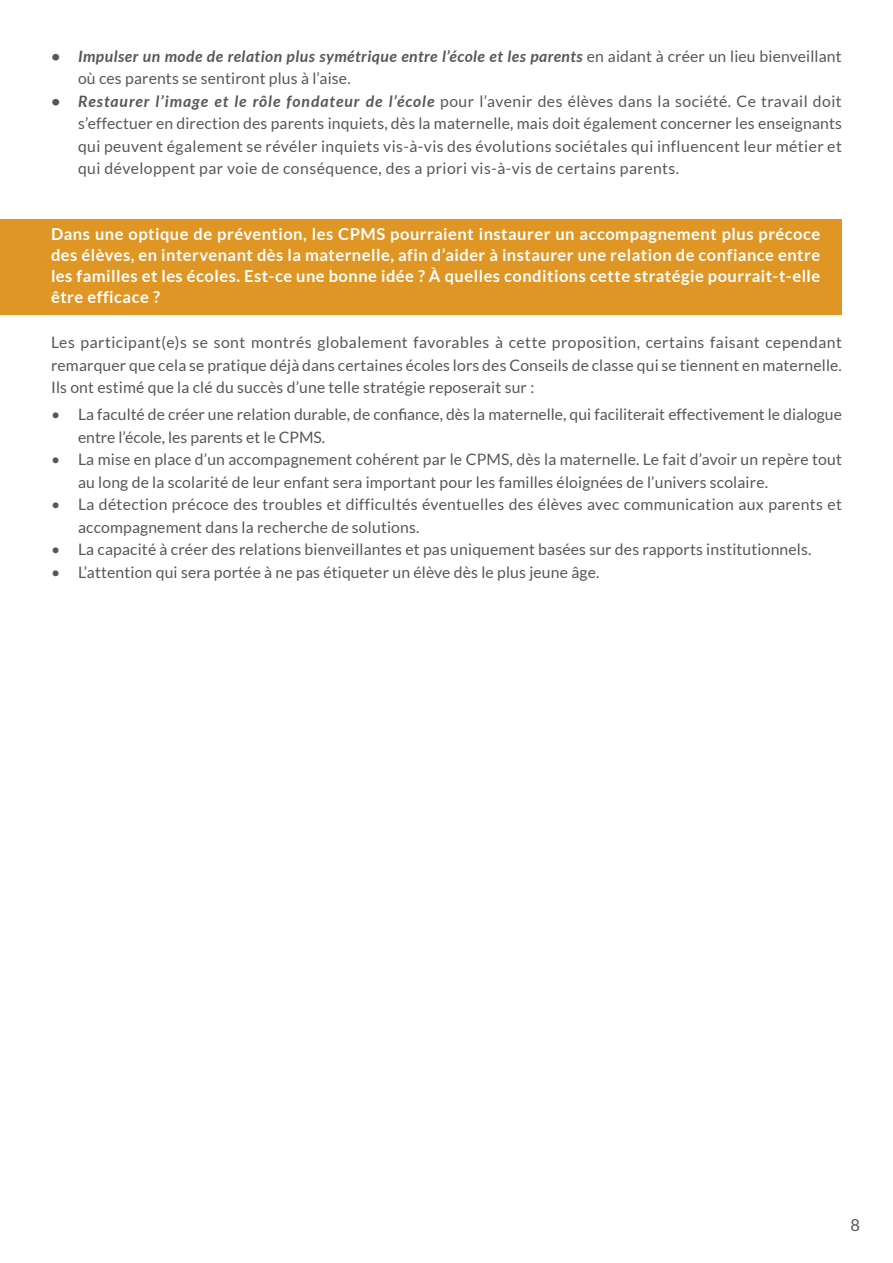
<style>
.page{position:relative;width:893px;height:1263px;background:#fff}
.page>*{position:absolute;margin:0;border:0;box-sizing:border-box;transform-origin:0 0}
.t1{font:700 16.5px/21px "Lato";letter-spacing:.03em;color:#fff;text-align:justify}
.t2{font:16.5px "Lato";color:#575756}
.t3{font:15.75px/22.5px "Lato";letter-spacing:.01em;color:#575756}
.s1{font-weight:700;font-style:italic}
</style>
<div class="page">
<div style="left:0;top:219px;width:842px;height:96px;background:#df9624"></div>
<p class="t3" style="left:78px;top:45px;width:765px;text-indent:-27px"><span class="s1">• Impulser un mode de relation plus symétrique entre l’école et les parents</span> en aidant à créer un lieu bienveillant où ces parents se sentiront plus à l’aise.</p>
<p class="t3" style="left:78px;top:90px;width:765px;text-align:justify;text-indent:-27px"><span class="s1">• Restaurer l’image et le rôle fondateur de l’école</span> pour l’avenir des élèves dans la société. Ce travail doit s’effectuer en direction des parents inquiets, dès la maternelle, mais doit également concerner les enseignants qui peuvent également se révéler inquiets vis-à-vis des évolutions sociétales qui influencent leur métier et qui développent par voie de conséquence, des a priori vis-à-vis de certains parents.</p>
<p class="t1" style="left:51px;top:223px;width:771px">Dans une optique de prévention, les CPMS pourraient instaurer un accompagnement plus précoce des élèves, en intervenant dès la maternelle, afin d’aider à instaurer une relation de confiance entre les familles et les écoles. Est-ce une bonne idée ? À quelles conditions cette stratégie pourrait-t-elle être efficace ?</p>
<p class="t3" style="left:51px;top:331px;width:792px;text-align:justify">Les participant(e)s se sont montrés globalement favorables à cette proposition, certains faisant cependant remarquer que cela se pratique déjà dans certaines écoles lors des Conseils de classe qui se tiennent en maternelle.<br>Ils ont estimé que la clé du succès d’une telle stratégie reposerait sur :</p>
<p class="t3" style="left:78px;top:403px;width:765px;text-indent:-27px">• La faculté de créer une relation durable, de confiance, dès la maternelle, qui faciliterait effectivement le dialogue entre l’école, les parents et le CPMS.</p>
<p class="t3" style="left:78px;top:448px;width:765px;text-indent:-27px">• La mise en place d’un accompagnement cohérent par le CPMS, dès la maternelle. Le fait d’avoir un repère tout au long de la scolarité de leur enfant sera important pour les familles éloignées de l’univers scolaire.</p>
<p class="t3" style="left:78px;top:493px;width:765px;text-indent:-27px">• La détection précoce des troubles et difficultés éventuelles des élèves avec communication aux parents et accompagnement dans la recherche de solutions.</p>
<p class="t3" style="left:51px;top:538px;width:762px">• La capacité à créer des relations bienveillantes et pas uniquement basées sur des rapports institutionnels.</p>
<p class="t3" style="left:51px;top:561px;width:550px">• L’attention qui sera portée à ne pas étiqueter un élève dès le plus jeune âge.</p>
<p class="t2" style="left:850px;top:1216px;width:11px">8</p>
</div>
